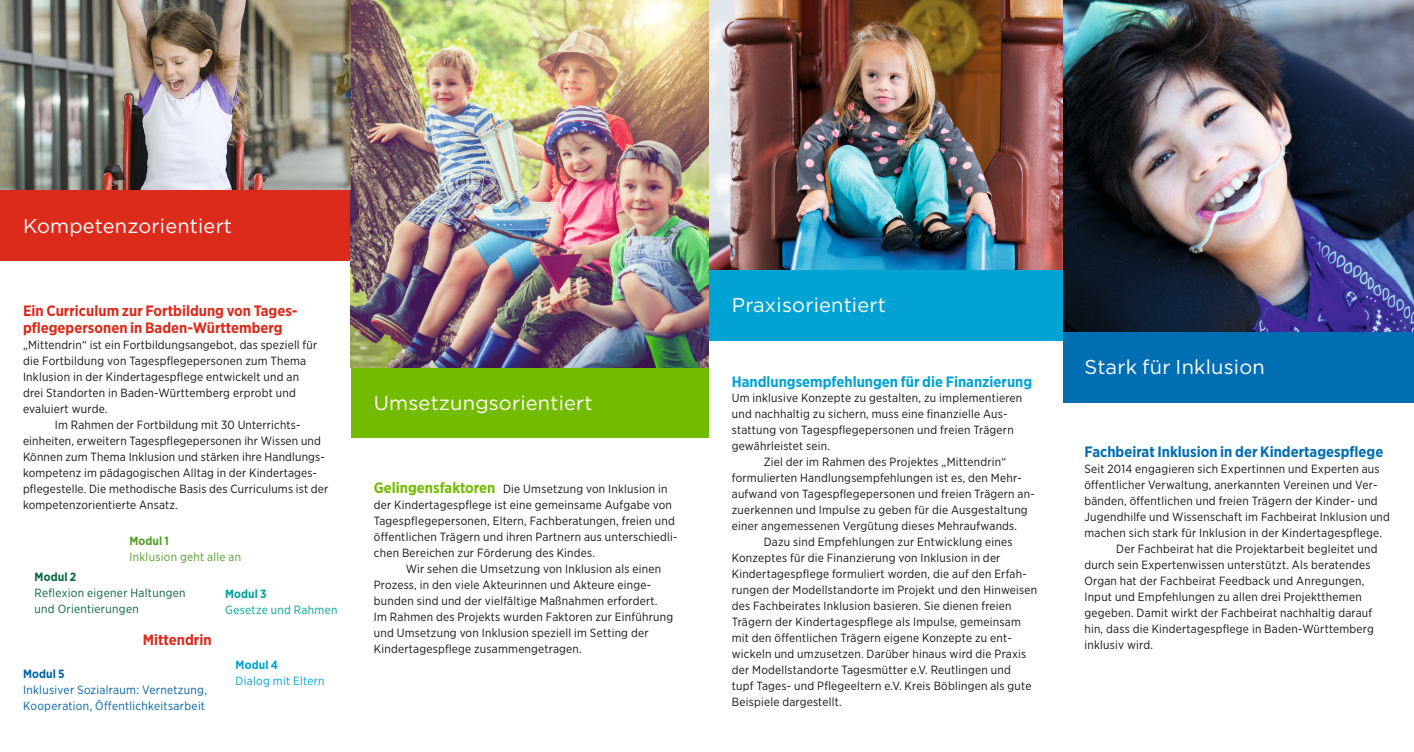
<style>
.page{position:relative;width:1414px;height:752px;background:#fff}
.page>*{position:absolute;margin:0;border:0;box-sizing:border-box;transform-origin:0 0}
.t1{font:20px "Gotham";letter-spacing:.01em;color:#fff}
.t2{font:700 15px/17.8px "Gotham Narrow";color:#dc2a1b}
.t3{font:700 15px "Gotham Narrow";color:#006eb3}
.t4{font:700 15px "Gotham Narrow";color:#00a3d3}
.t5{font:11.88px/16px "Gotham Narrow";letter-spacing:.02em;color:#131413}
.t6{font:11.88px/16px "Gotham Narrow";letter-spacing:.025em;color:#0064a5}
.t7{font:11.88px/16px "Gotham Narrow";letter-spacing:.03em;color:#07663f}
.t8{font:11.88px "Gotham Narrow";letter-spacing:.03em;color:#519f25}
.t9{font:11.88px "Gotham Narrow";letter-spacing:.03em;color:#00a19c}
.t10{font:11.88px "Gotham Narrow";letter-spacing:.025em;color:#00a3d3}
.t11{font:700 11.88px "Gotham Narrow";letter-spacing:.015em;color:#0064a5}
.t12{font:700 11.88px "Gotham Narrow";letter-spacing:.015em;color:#519f25}
.t13{font:700 11.88px "Gotham Narrow";letter-spacing:.015em;color:#07663f}
.t14{font:700 11.88px "Gotham Narrow";letter-spacing:.015em;color:#00a19c}
.t15{font:700 11.88px "Gotham Narrow";letter-spacing:.015em;color:#00a3d3}
.s1{font-weight:700;font-size:15px;color:#73bb00}
</style>
<div class="page">
<div style="left:1063px;top:331px;width:351px;height:71px;background:#006eb3"></div>
<div style="left:709px;top:269px;width:354px;height:71px;background:#00a3d3"></div>
<div style="left:351px;top:367px;width:358px;height:71px;background:#73bb00"></div>
<div style="left:0;top:190px;width:351px;height:70px;background:#dc2a1b"></div>
<img style="left:709px;top:0;width:354px;height:269px">
<img style="left:1063px;top:0;width:351px;height:331px">
<img style="left:351px;top:0;width:358px;height:367px">
<img style="left:0;top:0;width:351px;height:190px">
<h1 class="t1" style="left:23px;top:213px;width:211px">Kompetenzorientiert</h1>
<p class="t2" style="left:23px;top:301px;width:276px">Ein Curriculum zur Fortbildung von Tages&shy;pflegepersonen in Baden-Württemberg</p>
<p class="t5" style="left:23px;top:336px;width:296px">„Mittendrin“ ist ein Fortbildungsangebot, das speziell für die Fortbildung von Tagespflegepersonen zum Thema Inklusion in der Kindertagespflege entwickelt und an drei Standorten in Baden-Württemberg erprobt und evaluiert wurde.</p>
<p class="t5" style="left:23px;top:416px;width:307px;text-indent:32px">Im Rahmen der Fortbildung mit 30 Unterrichts&shy;einheiten, erweitern Tagespflegepersonen ihr Wissen und Können zum Thema Inklusion und stärken ihre Handlungs&shy;kompetenz im pädagogischen Alltag in der Kindertages&shy;pflegestelle. Die methodische Basis des Curriculums ist der kompetenzorientierte Ansatz.</p>
<p class="t12" style="left:129px;top:533px;width:41px">Modul 1</p>
<p class="t8" style="left:129px;top:549px;width:113px">Inklusion geht alle an</p>
<p class="t13" style="left:35px;top:568px;width:43px">Modul 2</p>
<p class="t7" style="left:35px;top:584px;width:153px">Reflexion eigener Haltungen und Orientierungen</p>
<p class="t14" style="left:225px;top:586px;width:43px">Modul 3</p>
<p class="t9" style="left:225px;top:602px;width:114px">Gesetze und Rahmen</p>
<p class="t2" style="left:143px;top:630px;width:70px">Mittendrin</p>
<p class="t11" style="left:23px;top:666px;width:43px">Modul 5</p>
<p class="t6" style="left:23px;top:681px;width:185px">Inklusiver Sozialraum: Vernetzung,<br>Kooperation, Öffentlichkeitsarbeit</p>
<p class="t15" style="left:236px;top:657px;width:44px">Modul 4</p>
<p class="t10" style="left:236px;top:673px;width:91px">Dialog mit Eltern</p>
<h1 class="t1" style="left:374px;top:389px;width:220px">Umsetzungsorientiert</h1>
<p class="t5" style="left:374px;top:480px;width:305px"><span class="s1">Gelingensfaktoren</span> Die Umsetzung von Inklusion in der Kindertagespflege ist eine gemeinsame Aufgabe von Tagespflegepersonen, Eltern, Fachberatungen, freien und öffentlichen Trägern und ihren Partnern aus unterschiedli&shy;chen Bereichen zur Förderung des Kindes.</p>
<p class="t5" style="left:374px;top:560px;width:301px;text-indent:32px">Wir sehen die Umsetzung von Inklusion als einen Prozess, in den viele Akteurinnen und Akteure einge&shy;bunden sind und der vielfältige Maßnahmen erfordert.<br>Im Rahmen des Projekts wurden Faktoren zur Einführung und Umsetzung von Inklusion speziell im Setting der Kindertagespflege zusammengetragen.</p>
<h1 class="t1" style="left:732px;top:292px;width:156px">Praxisorientiert</h1>
<p class="t4" style="left:732px;top:371px;width:302px">Handlungsempfehlungen für die Finanzierung</p>
<p class="t5" style="left:732px;top:390px;width:292px">Um inklusive Konzepte zu gestalten, zu implementieren und nachhaltig zu sichern, muss eine finanzielle Aus&shy;stattung von Tagespflegepersonen und freien Trägern gewährleistet sein.</p>
<p class="t5" style="left:764px;top:453px;width:244px">Ziel der im Rahmen des Projektes „Mittendrin“</p>
<p class="t5" style="left:732px;top:469px;width:291px">formulierten Handlungsempfehlungen ist es, den Mehr-</p>
<p class="t5" style="left:732px;top:485px;width:305px">aufwand von Tagespflegepersonen und freien Trägern an-</p>
<p class="t5" style="left:732px;top:501px;width:297px">zuerkennen und Impulse zu geben für die Ausgestaltung</p>
<p class="t5" style="left:732px;top:517px;width:287px">einer angemessenen Vergütung dieses Mehraufwands.</p>
<p class="t5" style="left:764px;top:533px;width:250px">Dazu sind Empfehlungen zur Entwicklung eines</p>
<p class="t5" style="left:732px;top:549px;width:270px">Konzeptes für die Finanzierung von Inklusion in der</p>
<p class="t5" style="left:732px;top:565px;width:296px">Kindertagespflege formuliert worden, die auf den Erfah-</p>
<p class="t5" style="left:732px;top:581px;width:307px">rungen der Modellstandorte im Projekt und den Hinweisen</p>
<p class="t5" style="left:732px;top:597px;width:281px">des Fachbeirates Inklusion basieren. Sie dienen freien</p>
<p class="t5" style="left:732px;top:613px;width:291px">Trägern der Kindertagespflege als Impulse, gemeinsam</p>
<p class="t5" style="left:732px;top:629px;width:281px">mit den öffentlichen Trägern eigene Konzepte zu ent-</p>
<p class="t5" style="left:732px;top:645px;width:296px">wickeln und umzusetzen. Darüber hinaus wird die Praxis</p>
<p class="t5" style="left:732px;top:661px;width:280px">der Modellstandorte Tagesmütter e.V. Reutlingen und</p>
<p class="t5" style="left:732px;top:677px;width:301px">tupf Tages- und Pflegeeltern e.V. Kreis Böblingen als gute</p>
<p class="t5" style="left:732px;top:693px;width:111px">Beispiele dargestellt.</p>
<h1 class="t1" style="left:1084px;top:354px;width:182px">Stark für Inklusion</h1>
<p class="t3" style="left:1084px;top:442px;width:300px">Fachbeirat Inklusion in der Kindertagespflege</p>
<p class="t5" style="left:1084px;top:460px;width:297px">Seit 2014 engagieren sich Expertinnen und Experten aus</p>
<p class="t5" style="left:1084px;top:476px;width:295px">öffentlicher Verwaltung, anerkannten Vereinen und Ver-</p>
<p class="t5" style="left:1084px;top:492px;width:295px">bänden, öffentlichen und freien Trägern der Kinder- und</p>
<p class="t5" style="left:1084px;top:508px;width:307px">Jugendhilfe und Wissenschaft im Fachbeirat Inklusion und</p>
<p class="t5" style="left:1084px;top:524px;width:299px">machen sich stark für Inklusion in der Kindertagespflege.</p>
<p class="t5" style="left:1116px;top:540px;width:263px">Der Fachbeirat hat die Projektarbeit begleitet und</p>
<p class="t5" style="left:1084px;top:556px;width:287px">durch sein Expertenwissen unterstützt. Als beratendes</p>
<p class="t5" style="left:1084px;top:572px;width:281px">Organ hat der Fachbeirat Feedback und Anregungen,</p>
<p class="t5" style="left:1084px;top:588px;width:279px">Input und Empfehlungen zu allen drei Projektthemen</p>
<p class="t5" style="left:1084px;top:604px;width:289px">gegeben. Damit wirkt der Fachbeirat nachhaltig darauf</p>
<p class="t5" style="left:1084px;top:620px;width:291px">hin, dass die Kindertagespflege in Baden-Württemberg</p>
<p class="t5" style="left:1084px;top:636px;width:70px">inklusiv wird.</p>
</div>
